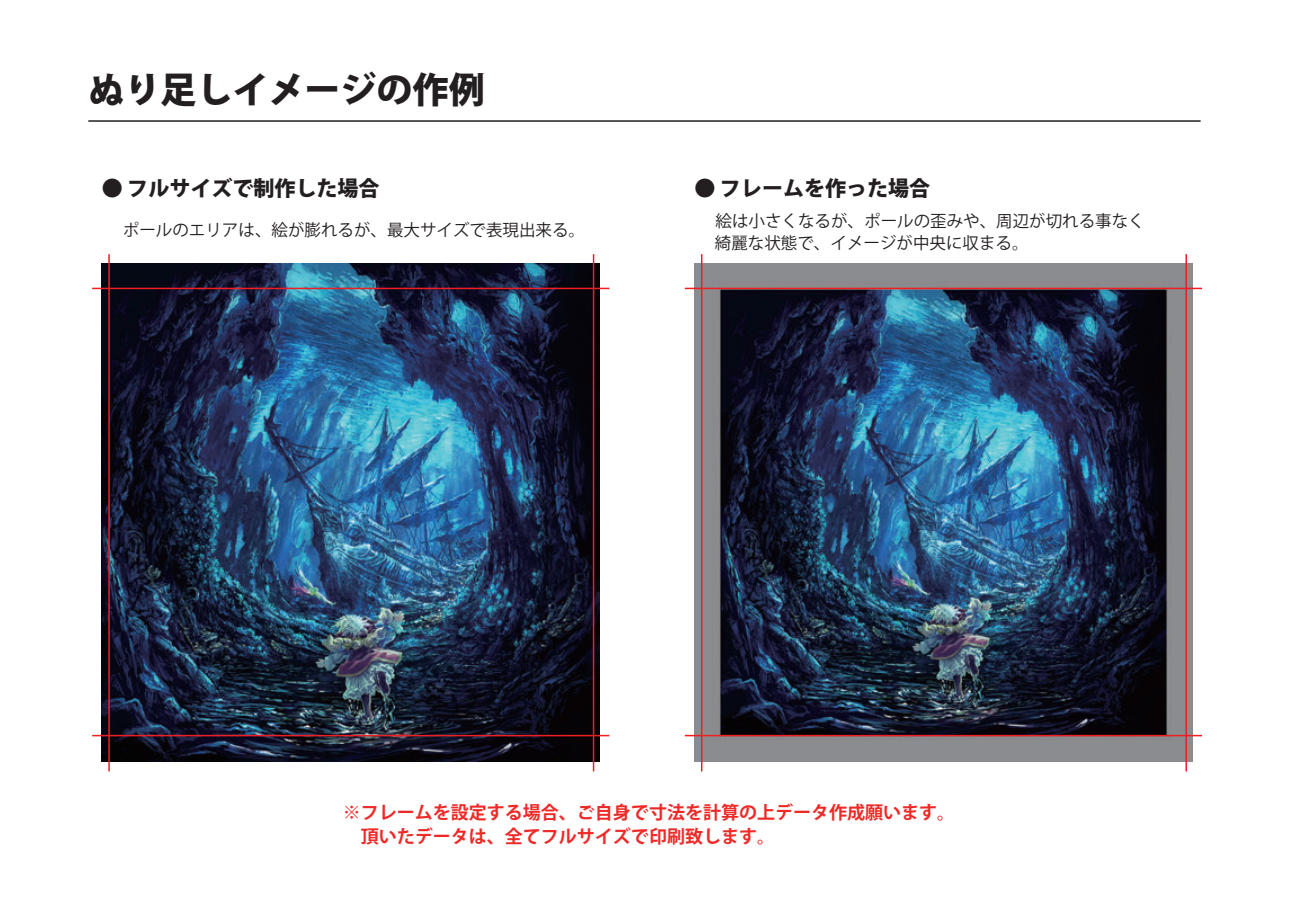
<style>
.page{position:relative;width:1289px;height:919px;background:#fff}
.page>*{position:absolute;margin:0;border:0;box-sizing:border-box;transform-origin:0 0}
.t1{font:800 36px "Koz Go Pr 6 N";color:#231f20}
.t2{font:800 21px "Koz Go Pr 6 N";color:#231f20}
.t3{font:700 18px/24px "Koz Go Pr 6 N";color:#ee2a28}
.t4{font:16.5px/21.8px "Koz Go Pr 6 N";color:#231f20}
</style>
<div class="page">
<hr style="left:88px;top:120px;width:1112px;height:2px;background:#231f20">
<img style="left:102px;top:264px;width:497px;height:497px">
<img style="left:694px;top:264px;width:498px;height:497px">
<hr style="left:92px;top:288px;width:517px;height:1px;background:#ee1e23">
<hr style="left:108px;top:254px;width:2px;height:517px;background:#ee1e23">
<hr style="left:593px;top:254px;width:1px;height:517px;background:#ee1e23">
<hr style="left:92px;top:734px;width:517px;height:2px;background:#ee1e23">
<hr style="left:685px;top:288px;width:516px;height:1px;background:#ee1e23">
<hr style="left:701px;top:254px;width:1px;height:517px;background:#ee1e23">
<hr style="left:1185px;top:254px;width:1px;height:517px;background:#ee1e23">
<hr style="left:685px;top:734px;width:516px;height:2px;background:#ee1e23">
<h1 class="t1" style="left:88px;top:69px;width:398px">ぬり足しイメージの作例</h1>
<p class="t2" style="left:102px;top:176px;width:279px">● フルサイズで制作した場合</p>
<p class="t4" style="left:123px;top:219px;width:464px">ポールのエリアは、絵が膨れるが、最大サイズで表現出来る。</p>
<p class="t2" style="left:694px;top:176px;width:237px">● フレームを作った場合</p>
<p class="t4" style="left:694px;top:211px;width:452px;text-indent:21px">絵は小さくなるが、ポールの歪みや、周辺が切れる事なく　 綺麗な状態で、イメージが中央に収まる。</p>
<p class="t3" style="left:343px;top:800px;width:614px">※フレームを設定する場合、ご自身で寸法を計算の上データ作成願います。　頂いたデータは、全てフルサイズで印刷致します。</p>
</div>
